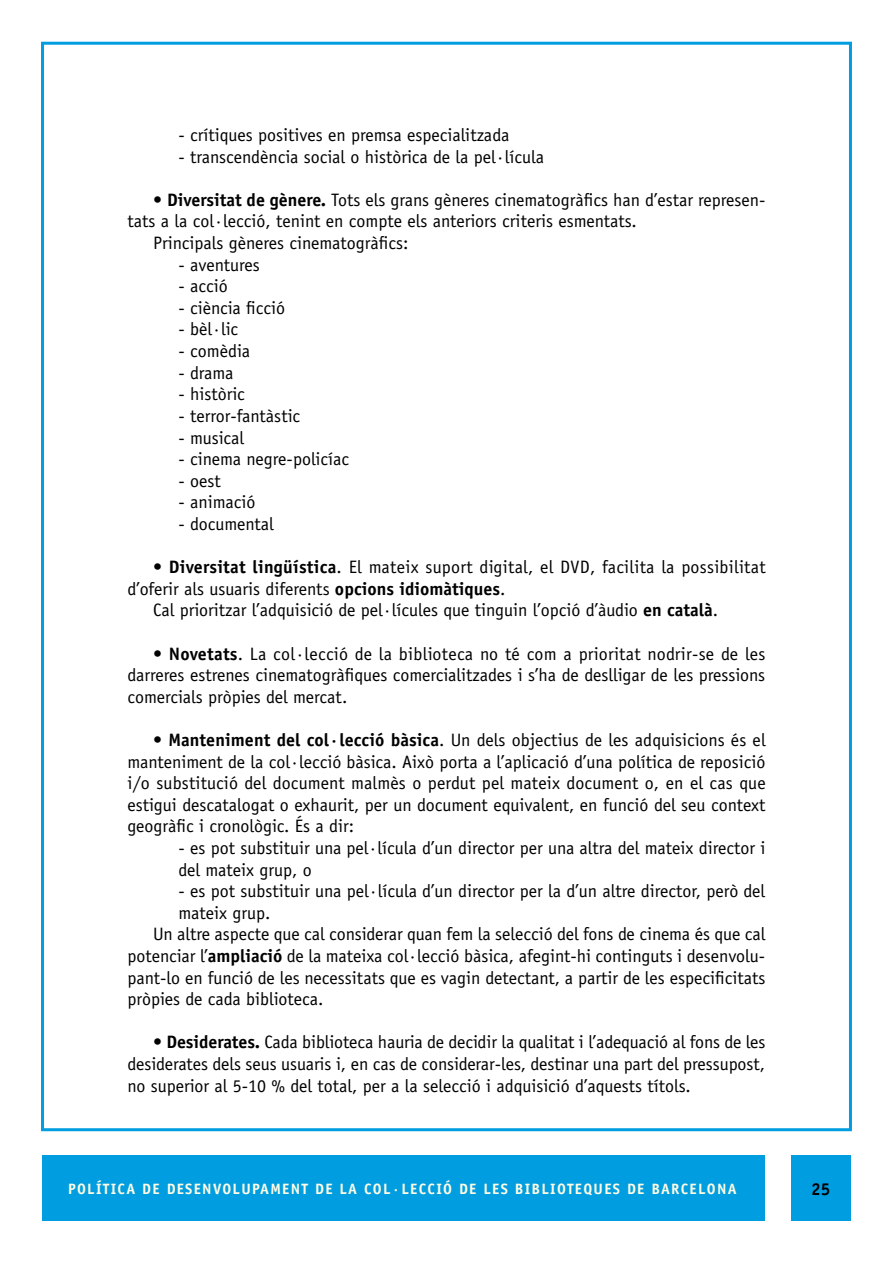
<style>
.page{position:relative;width:893px;height:1263px;background:#fff}
.page>*{position:absolute;margin:0;border:0;box-sizing:border-box;transform-origin:0 0}
.t1{font:18px/21.6px "Officina Sans";color:#000;text-align:justify}
.t2{font:700 17.25px "Officina Sans";color:#000}
.t3{font:700 15px "Officina Sans";letter-spacing:.085em;color:#fffce5}
.s1{font-weight:700}
</style>
<div class="page">
<div style="left:41px;top:42px;width:811px;height:1089px;background:#fff;border:3px solid #009ee0"></div>
<div style="left:43px;top:1155px;width:722px;height:66px;background:#009ee0"></div>
<div style="left:791px;top:1155px;width:59px;height:65px;background:#009ee0"></div>
<p class="t1" style="left:179px;top:124px;width:332px">- crítiques positives en premsa especialitzada</p>
<p class="t1" style="left:179px;top:146px;width:367px">- transcendència social o històrica de la pel·lícula</p>
<p class="t1" style="left:153px;top:189px;width:614px">• <span class="s1">Diversitat de gènere.</span> Tots els grans gèneres cinematogràfics han d’estar represen-</p>
<p class="t1" style="left:128px;top:211px;width:511px">tats a la col·lecció, tenint en compte els anteriors criteris esmentats.</p>
<p class="t1" style="left:153px;top:232px;width:257px">Principals gèneres cinematogràfics:</p>
<p class="t1" style="left:179px;top:254px;width:83px">- aventures</p>
<p class="t1" style="left:179px;top:275px;width:51px">- acció</p>
<p class="t1" style="left:179px;top:297px;width:108px">- ciència ficció</p>
<p class="t1" style="left:179px;top:319px;width:61px">- bèl·lic</p>
<p class="t1" style="left:179px;top:340px;width:73px">- comèdia</p>
<p class="t1" style="left:179px;top:362px;width:57px">- drama</p>
<p class="t1" style="left:179px;top:383px;width:68px">- històric</p>
<p class="t1" style="left:179px;top:405px;width:123px">- terror-fantàstic</p>
<p class="t1" style="left:179px;top:427px;width:67px">- musical</p>
<p class="t1" style="left:179px;top:448px;width:172px">- cinema negre-policíac</p>
<p class="t1" style="left:179px;top:470px;width:44px">- oest</p>
<p class="t1" style="left:179px;top:491px;width:79px">- animació</p>
<p class="t1" style="left:179px;top:513px;width:97px">- documental</p>
<p class="t1" style="left:153px;top:556px;width:614px"><span class="s1">• Diversitat lingüística</span>. El mateix suport digital, el DVD, facilita la possibilitat</p>
<p class="t1" style="left:128px;top:578px;width:379px">d’oferir als usuaris diferents <span class="s1">opcions idiomàtiques</span>.</p>
<p class="t1" style="left:153px;top:599px;width:566px">Cal prioritzar l’adquisició de pel·lícules que tinguin l’opció d’àudio <span class="s1">en català</span>.</p>
<p class="t1" style="left:128px;top:643px;width:639px;text-indent:26px"><span class="s1">• Novetats</span>. La col·lecció de la biblioteca no té com a prioritat nodrir-se de les darreres estrenes cinematogràfiques comercialitzades i s’ha de deslligar de les pressions comercials pròpies del mercat.</p>
<p class="t1" style="left:128px;top:729px;width:640px;text-indent:26px"><span class="s1">• Manteniment del col·lecció bàsica</span>. Un dels objectius de les adquisicions és el manteniment de la col·lecció bàsica. Això porta a l’aplicació d’una política de reposició i/o substitució del document malmès o perdut pel mateix document o, en el cas que estigui descatalogat o exhaurit, per un document equivalent, en funció del seu context geogràfic i cronològic. És a dir:</p>
<p class="t1" style="left:179px;top:837px;width:588px">- es pot substituir una pel·lícula d’un director per una altra del mateix director i del mateix grup, o</p>
<p class="t1" style="left:179px;top:880px;width:588px">- es pot substituir una pel·lícula d’un director per la d’un altre director, però del</p>
<p class="t1" style="left:179px;top:902px;width:93px">mateix grup.</p>
<p class="t1" style="left:153px;top:923px;width:614px">Un altre aspecte que cal considerar quan fem la selecció del fons de cinema és que cal</p>
<p class="t1" style="left:128px;top:945px;width:639px">potenciar l’<span class="s1">ampliació</span> de la mateixa col·lecció bàsica, afegint-hi continguts i desenvolu-</p>
<p class="t1" style="left:128px;top:967px;width:639px">pant-lo en funció de les necessitats que es vagin detectant, a partir de les especificitats</p>
<p class="t1" style="left:128px;top:988px;width:198px">pròpies de cada biblioteca.</p>
<p class="t1" style="left:128px;top:1031px;width:639px;text-indent:26px"><span class="s1">• Desiderates.</span> Cada biblioteca hauria de decidir la qualitat i l’adequació al fons de les desiderates dels seus usuaris i, en cas de considerar-les, destinar una part del pressupost, no superior al 5-10 % del total, per a la selecció i adquisició d’aquests títols.</p>
<p class="t3" style="left:68px;top:1179px;width:670px">POLÍTICA DE DESENVOLUPAMENT DE LA COL·LECCIÓ DE LES BIBLIOTEQUES DE BARCELONA</p>
<p class="t2" style="left:811px;top:1178px;width:21px">25</p>
</div>
